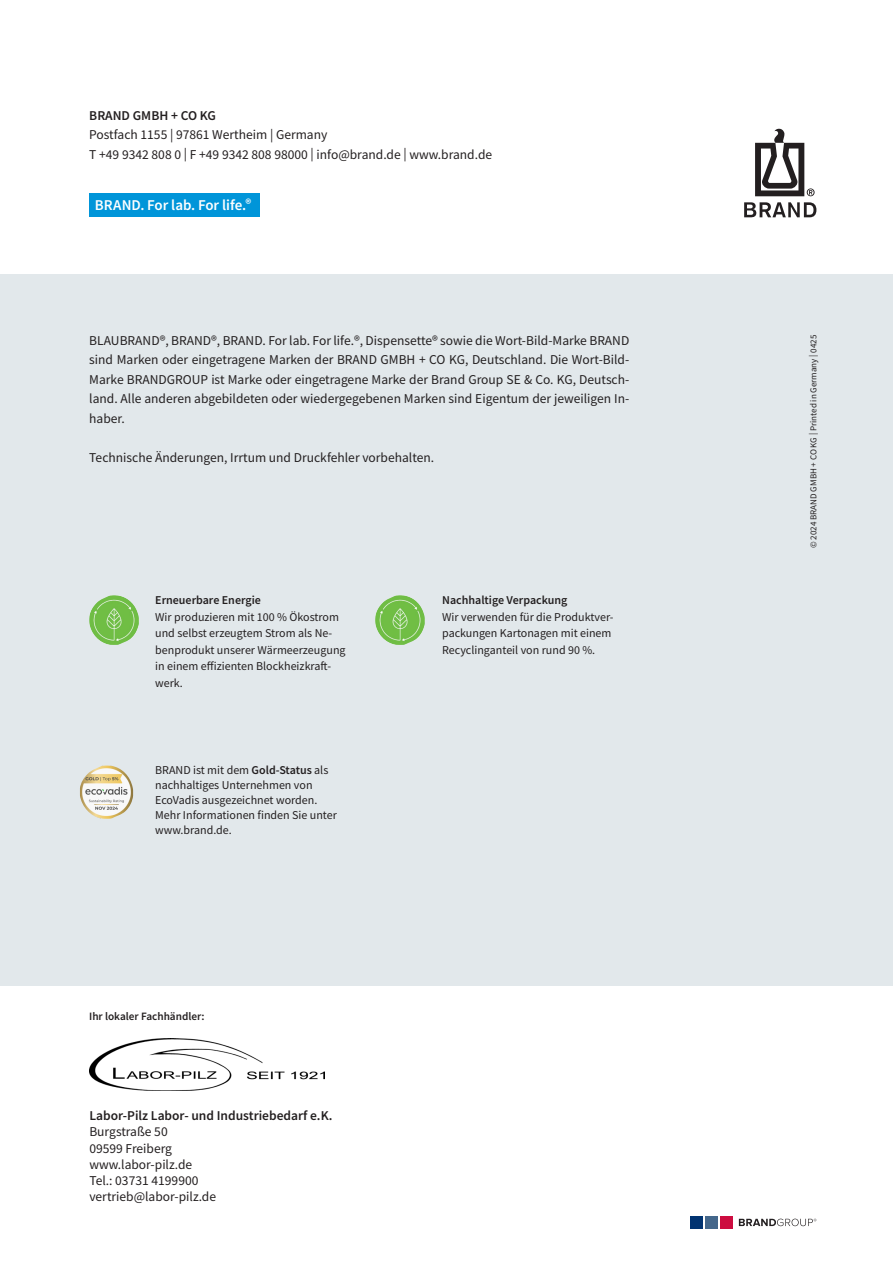
<style>
.page{position:relative;width:893px;height:1263px;background:#fff}
.page>*{position:absolute;margin:0;border:0;box-sizing:border-box;transform-origin:0 0}
.t1{font:600 15px "Source Sans Pro";letter-spacing:-.005em;color:#fff}
.t2{font:13.5px/19.5px "Source Sans Pro";color:#231f20}
.t3{font:600 13.5px "Source Sans Pro";color:#231f20}
.t4{font:12px/16.5px "Source Sans Pro";color:#231f20}
.t5{font:600 12px "Source Sans Pro";color:#231f20}
.t6{font:600 11.25px "Source Sans Pro";color:#231f20}
.t7{font:9px "Source Sans Pro";color:#231f20}
.s1{font-size:13.35px}
.s2{font-weight:600}
</style>
<div class="page">
<div style="left:0;top:274px;width:892px;height:711px;background:#e2e8eb"></div>
<svg style="left:744px;top:202px;width:72px;height:15px"></svg>
<svg style="left:755px;top:129px;width:60px;height:67px"></svg>
<div style="left:89px;top:193px;width:170px;height:24px;background:#0095d9"></div>
<img style="left:80px;top:766px;width:53px;height:53px">
<img style="left:375px;top:595px;width:50px;height:50px">
<img style="left:89px;top:595px;width:50px;height:50px">
<svg style="left:739px;top:1219px;width:77px;height:7px"></svg>
<div style="left:720px;top:1216px;width:13px;height:12px;background:#cd0d40"></div>
<div style="left:705px;top:1216px;width:13px;height:12px;background:#44678b"></div>
<div style="left:690px;top:1216px;width:13px;height:12px;background:#013371"></div>
<img style="left:89px;top:1038px;width:235px;height:53px">
<p class="t3" style="left:89px;top:106px;width:128px">BRAND GMBH + CO KG</p>
<p class="t2" style="left:89px;top:125px;width:404px">Postfach 1155 | 97861 Wertheim | Germany<br>T +49 9342 808 0 | F +49 9342 808 98000 | info@brand.de | www.brand.de</p>
<p class="t1" style="left:95px;top:195px;width:158px">BRAND. For lab. For life.<span class="s1">®</span></p>
<p class="t2" style="left:89px;top:331px;width:542px;text-align:justify">BLAUBRAND®, BRAND®, BRAND. For lab. For life.®, Dispensette® sowie die Wort-Bild-Marke BRAND sind Marken oder eingetragene Marken der BRAND GMBH + CO KG, Deutschland. Die Wort-Bild-Marke BRANDGROUP ist Marke oder eingetragene Marke der Brand Group SE &amp; Co. KG, Deutsch&shy;land. Alle anderen abgebildeten oder wiedergegebenen Marken sind Eigentum der jeweiligen In&shy;haber.</p>
<p class="t2" style="left:89px;top:448px;width:346px">Technische Änderungen, Irrtum und Druckfehler vorbehalten.</p>
<p class="t5" style="left:155px;top:592px;width:107px">Erneuerbare Energie</p>
<p class="t4" style="left:155px;top:608px;width:192px">Wir produzieren mit 100 % Ökostrom und selbst erzeugtem Strom als Ne&shy;benprodukt unserer Wärmeerzeugung in einem effizienten Blockheizkraft&shy;werk.</p>
<p class="t4" style="left:155px;top:763px;width:183px;line-height:15px">BRAND ist mit dem <span class="s2">Gold-Status</span> als nachhaltiges Unternehmen von<br>EcoVadis ausgezeichnet worden.<br>Mehr Informationen finden Sie unter www.brand.de.</p>
<p class="t6" style="left:89px;top:1009px;width:117px">Ihr lokaler Fachhändler:</p>
<p class="t3" style="left:89px;top:1107px;width:245px">Labor-Pilz Labor- und Industriebedarf e.K.</p>
<p class="t2" style="left:89px;top:1124px;width:128px;line-height:16.2px">Burgstraße 50<br>09599 Freiberg www.labor-pilz.de<br>Tel.: 03731 4199900 vertrieb@labor-pilz.de</p>
<p class="t5" style="left:442px;top:592px;width:127px">Nachhaltige Verpackung</p>
<p class="t4" style="left:442px;top:608px;width:173px">Wir verwenden für die Produktver&shy;packungen Kartonagen mit einem<br>Recyclinganteil von rund 90 %.</p>
<p class="t7" style="left:808px;top:548px;width:215px;rotate:-90deg">© 2024 BRAND GMBH + CO KG | Printed in Germany | 0425</p>
</div>
